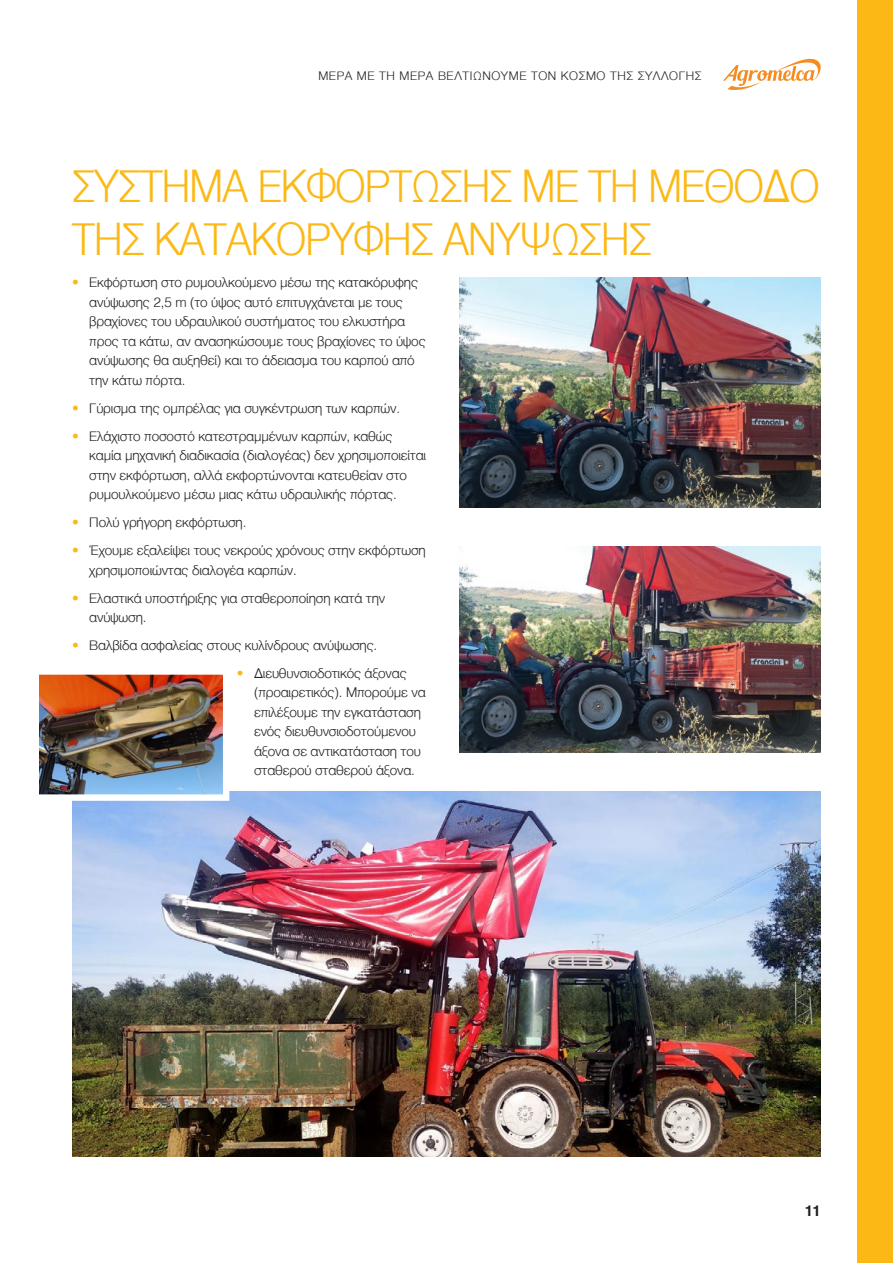
<style>
.page{position:relative;width:893px;height:1263px;background:#fff}
.page>*{position:absolute;margin:0;border:0;box-sizing:border-box;transform-origin:0 0}
.Titular{font:300 45px/52.5px "Helvetica";letter-spacing:-.02em;color:#fcb814;scale:.9 1}
.t1{font:700 15px "Helvetica";color:#231f20}
.Texto{font:300 13.5px/19.5px "Helvetica";letter-spacing:-.01em;color:#231f20}
.t2{font:300 12px "Helvetica";letter-spacing:.05em;color:#231f20}
.s1{color:#fcb814}
</style>
<div class="page">
<img style="left:72px;top:792px;width:749px;height:365px">
<img style="left:459px;top:277px;width:362px;height:230px">
<img style="left:459px;top:547px;width:362px;height:205px">
<img style="left:40px;top:675px;width:182px;height:119px">
<div style="left:33px;top:668px;width:196px;height:133px;border:6px solid #fff"></div>
<svg style="left:723px;top:58px;width:98px;height:32px"></svg>
<div style="left:857px;top:0;width:36px;height:1263px;background:#fcb814"></div>
<p class="t2" style="left:318px;top:65px;width:385px">ΜΕΡΑ ΜΕ ΤΗ ΜΕΡΑ ΒΕΛΤΙΩΝΟΥΜΕ ΤΟΝ ΚΟΣΜΟ ΤΗΣ ΣΥΛΛΟΓΗΣ</p>
<p class="Titular" style="left:72px;top:157px;width:832px">ΣΎΣΤΗΜΑ ΕΚΦΌΡΤΩΣΗΣ ΜΕ ΤΗ ΜΈΘΟΔΟ<br>ΤΗΣ ΚΑΤΑΚΌΡΥΦΗΣ ΑΝΎΨΩΣΗΣ</p>
<p class="Texto" style="left:89px;top:272px;width:338px;text-indent:-17px"><span class="s1">•</span> Εκφόρτωση στο ρυμουλκούμενο μέσω της κατακόρυφης ανύψωσης 2,5 m (το ύψος αυτό επιτυγχάνεται με τους βραχίονες του υδραυλικού συστήματος του ελκυστήρα προς τα κάτω, αν ανασηκώσουμε τους βραχίονες το ύψος ανύψωσης θα αυξηθεί) και το άδειασμα του καρπού από την κάτω πόρτα.</p>
<p class="Texto" style="left:72px;top:397px;width:329px"><span class="s1">•</span> Γύρισμα της ομπρέλας για συγκέντρωση των καρπών.</p>
<p class="Texto" style="left:89px;top:425px;width:338px;text-indent:-17px"><span class="s1">•</span> Ελάχιστο ποσοστό κατεστραμμένων καρπών, καθώς καμία μηχανική διαδικασία (διαλογέας) δεν χρησιμοποιείται στην εκφόρτωση, αλλά εκφορτώνονται κατευθείαν στο ρυμουλκούμενο μέσω μιας κάτω υδραυλικής πόρτας.</p>
<p class="Texto" style="left:72px;top:512px;width:176px"><span class="s1">•</span> Πολύ γρήγορη εκφόρτωση.</p>
<p class="Texto" style="left:89px;top:540px;width:338px;text-indent:-17px"><span class="s1">•</span> Έχουμε εξαλείψει τους νεκρούς χρόνους στην εκφόρτωση χρησιμοποιώντας διαλογέα καρπών.</p>
<p class="Texto" style="left:89px;top:587px;width:297px;text-indent:-17px"><span class="s1">•</span> Ελαστικά υποστήριξης για σταθεροποίηση κατά την ανύψωση.</p>
<p class="Texto" style="left:72px;top:635px;width:307px"><span class="s1">•</span> Βαλβίδα ασφαλείας στους κυλίνδρους ανύψωσης.</p>
<p class="Texto" style="left:254px;top:662px;width:173px;text-indent:-17px"><span class="s1">•</span> Διευθυνσιοδοτικός άξονας (προαιρετικός). Μπορούμε να επιλέξουμε την εγκατάσταση ενός διευθυνσιοδοτούμενου άξονα σε αντικατάσταση του σταθερού σταθερού άξονα.</p>
<p class="t1" style="left:805px;top:1202px;width:17px">11</p>
</div>
